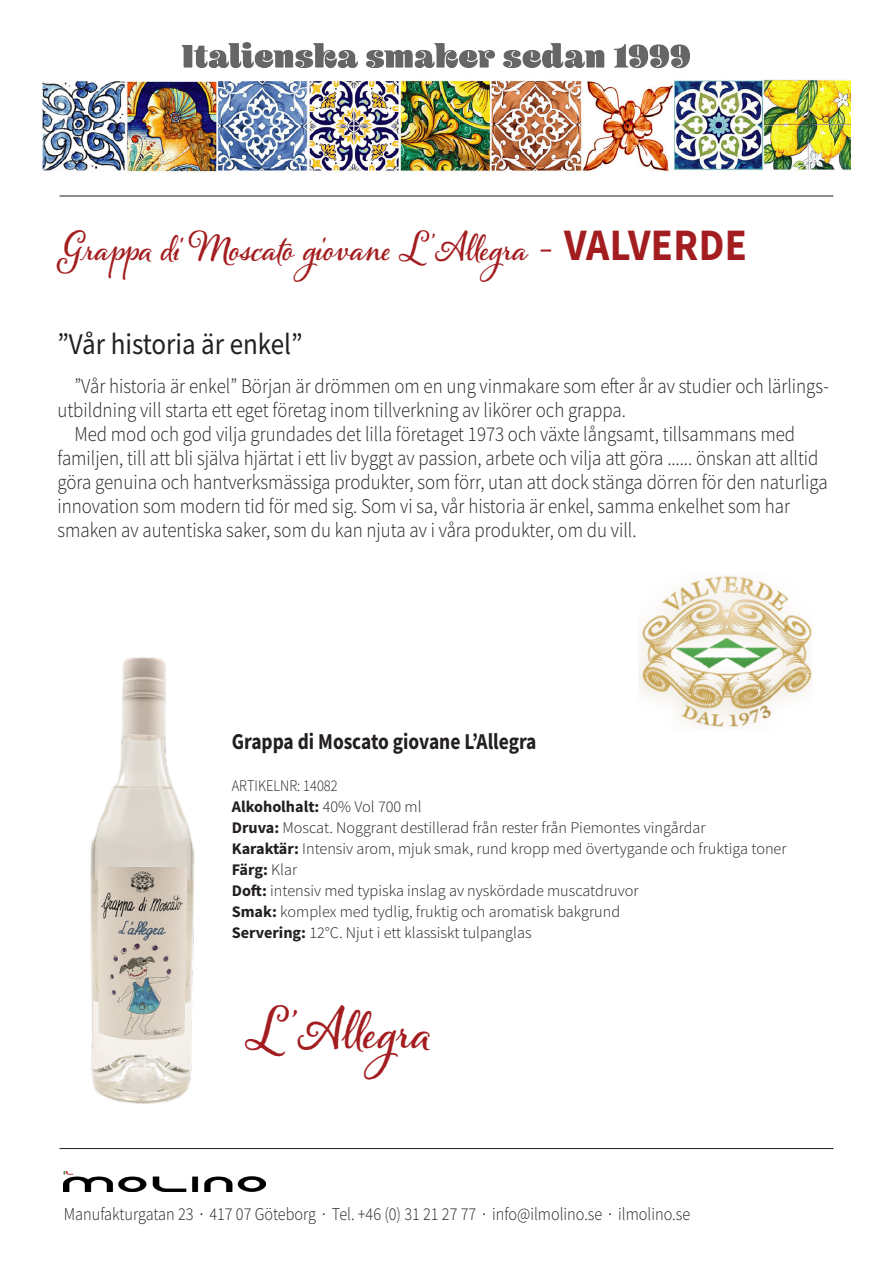
<style>
.page{position:relative;width:893px;height:1263px;background:#fff}
.page>*{position:absolute;margin:0;border:0;box-sizing:border-box;transform-origin:0 0}
.t1{font:700 51.9px "Alana";color:#a31d20;scale:.9 1}
.t2{font:700 36px "Alana";color:#a31d20;scale:.9 1}
.t3{font:30px "Source Sans Pro";color:#231f20;scale:.9 1}
.t4{font:700 22.65px "Source Sans Pro";color:#231f20;scale:.86 1}
.t5{font:300 21px/24px "Source Sans Pro";color:#231f20;scale:.9 1}
.t6{font:300 18px "Source Sans Pro";color:#231f20;scale:.9 1}
.t7{font:300 16.2px "Source Sans Pro";color:#231f20}
.t8{font:700 16.2px "Source Sans Pro";color:#231f20}
.t9{font:300 16.2px "Source Sans Pro";color:#231f20;scale:.89 1}
.s1{font-size:45px}
.s2{font-family:"Source Sans Pro";font-size:45px}
.s3{font-weight:300}
.s4{font-weight:700}
.s5{font-family:"Minion Pro";font-weight:400}
</style>
<div class="page">
<img style="left:64px;top:1171px;width:202px;height:20px">
<hr style="left:60px;top:1148px;width:773px;height:1px;background:#231f20">
<img style="left:43px;top:43px;width:807px;height:130px">
<hr style="left:60px;top:196px;width:773px;height:1px;background:#231f20">
<img style="left:90px;top:657px;width:105px;height:447px">
<img style="left:638px;top:576px;width:174px;height:151px">
<p class="t2" style="left:60px;top:227px;width:765px">Grappa di Moscato giovane L ’Allegra <span class="s1">-</span> <span class="s2">VALVERDE</span></p>
<p class="t3" style="left:57px;top:324px;width:274px">”Vår historia är enkel”</p>
<p class="t5" style="left:57px;top:374px;width:859px;text-indent:17px">”Vår historia är enkel” Början är drömmen om en ung vinmakare som efter år av studier och lärlings&shy;utbildning vill starta ett eget företag inom tillverkning av likörer och grappa.</p>
<p class="t5" style="left:57px;top:422px;width:857px;text-indent:17px">Med mod och god vilja grundades det lilla företaget 1973 och växte långsamt, tillsammans med familjen, till att bli själva hjärtat i ett liv byggt av passion, arbete och vilja att göra ...... önskan att alltid göra genuina och hantverksmässiga produkter, som förr, utan att dock stänga dörren för den naturliga innovation som modern tid för med sig. Som vi sa, vår historia är enkel, samma enkelhet som har smaken av autentiska saker, som du kan njuta av i våra produkter, om du vill.</p>
<p class="t4" style="left:232px;top:726px;width:356px">Grappa di Moscato giovane L’Allegra</p>
<p class="t9" style="left:232px;top:776px;width:121px">ARTIKELNR: 14082</p>
<p class="t8" style="left:232px;top:796px;width:191px">Alkoholhalt: <span class="s3">40% Vol 700 ml</span></p>
<p class="t7" style="left:232px;top:818px;width:475px"><span class="s4">Druva:</span> Moscat. Noggrant destillerad från rester från Piemontes vingårdar</p>
<p class="t7" style="left:232px;top:839px;width:556px"><span class="s4">Karaktär:</span> Intensiv arom, mjuk smak, rund kropp med övertygande och fruktiga toner</p>
<p class="t8" style="left:232px;top:859px;width:67px">Färg: <span class="s3">Klar</span></p>
<p class="t7" style="left:232px;top:881px;width:408px"><span class="s4">Doft:</span> intensiv med typiska inslag av nyskördade muscatdruvor</p>
<p class="t7" style="left:232px;top:902px;width:390px"><span class="s4">Smak:</span> komplex med tydlig, fruktig och aromatisk bakgrund</p>
<p class="t7" style="left:232px;top:923px;width:301px"><span class="s4">Servering:</span> 12°C. Njut i ett klassiskt tulpanglas</p>
<p class="t1" style="left:248px;top:1000px;width:204px">L ’Allegra</p>
<p class="t6" style="left:64px;top:1203px;width:697px">Manufakturgatan 23 <span class="s5">.</span> 417 07 Göteborg <span class="s5">.</span> Tel. +46 (0) 31 21 27 77 <span class="s5">.</span> info@ilmolino.se <span class="s5">.</span> ilmolino.se</p>
</div>
